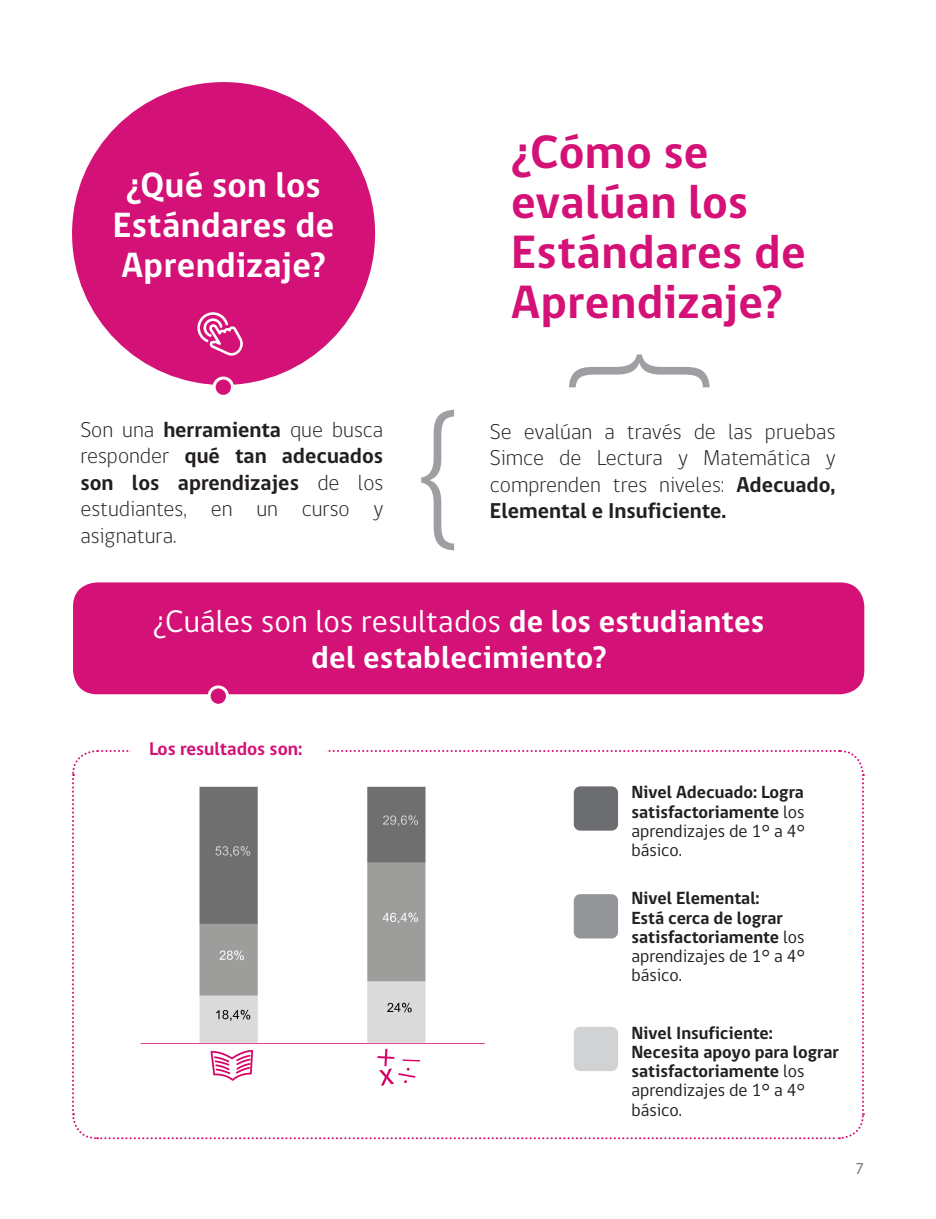
<style>
.page{position:relative;width:936px;height:1219px;background:#fff}
.page>*{position:absolute;margin:0;border:0;box-sizing:border-box;transform-origin:0 0}
.t1{font:163.6px "Webly Sleek UI Light";color:#9d9fa2}
.t2{font:700 48px/50px "gob CL";letter-spacing:.005em;color:#d31176}
.t3{font:700 36px/40px "gob CL";letter-spacing:.01em;color:#fff;text-align:center}
.t4{font:700 32px/36px "gob CL";letter-spacing:.01em;color:#fff;text-align:center}
.CUERPO_DE_TEXTO{font:300 22px/26.4px "gob CL";color:#231f20;text-align:justify}
.CUERPO_DE_TEXTO-2{font:700 18.8px "gob CL";color:#d31176}
.CUERPO_DE_TEXTO-3{font:700 18px/19.2px "gob CL";color:#231f20}
.t5{font:16px "gob CL";color:#6c6d70}
.s1{font-weight:700}
.s2{font-weight:400}
</style>
<div class="page">
<svg style="left:72px;top:750px;width:792px;height:390px"></svg>
<div style="left:131px;top:738px;width:194px;height:28px;background:#fff"></div>
<div style="left:73px;top:582px;width:791px;height:112px;background:#d31176;border-radius:24px"></div>
<svg style="left:207px;top:685px;width:22px;height:22px"></svg>
<div style="left:211px;top:688px;width:15px;height:16px;background:#d31176;border-radius:50%"></div>
<div style="left:72px;top:82px;width:303px;height:303px;background:#d31176;border-radius:50%"></div>
<svg style="left:197px;top:312px;width:46px;height:44px"></svg>
<svg style="left:213px;top:377px;width:21px;height:21px"></svg>
<div style="left:216px;top:380px;width:15px;height:15px;background:#d31176;border-radius:50%"></div>
<img style="left:120px;top:779px;width:384px;height:320px">
<p class="t3" style="left:113px;top:166px;width:223px">¿Qué son los<br>Estándares de<br>Aprendizaje?</p>
<p class="CUERPO_DE_TEXTO" style="left:80px;top:417px;width:304px">Son una <span class="s1">herramienta</span> que busca responder <span class="s1">qué tan adecuados son los aprendizajes</span> de los estudiantes, en un curso y asignatura.</p>
<p class="t1" style="left:413px;top:343px;width:48px">{</p>
<p class="t2" style="left:511px;top:128px;width:296px">¿Cómo se evalúan los<br>Estándares de<br>Aprendizaje?</p>
<p class="t1" style="left:776px;top:347px;width:48px;rotate:90deg">{</p>
<p class="CUERPO_DE_TEXTO" style="left:490px;top:419px;width:347px">Se evalúan a través de las pruebas Simce de Lectura y Matemática y comprenden tres niveles: <span class="s1">Adecuado, Elemental e Insuficiente.</span></p>
<p class="t4" style="left:153px;top:604px;width:612px"><span class="s2">¿Cuáles son los resultados</span> de los estudiantes del establecimiento?</p>
<p class="CUERPO_DE_TEXTO-2" style="left:149px;top:735px;width:155px">Los resultados son:</p>
<p class="CUERPO_DE_TEXTO-3" style="left:631px;top:783px;width:175px;text-align:justify">Nivel Adecuado: Logra satisfactoriamente <span class="s2">los aprendizajes de 1° a 4° básico.</span></p>
<p class="CUERPO_DE_TEXTO-3" style="left:631px;top:889px;width:175px">Nivel Elemental:<br>Está cerca de lograr satisfactoriamente <span class="s2">los aprendizajes de 1° a 4° básico.</span></p>
<p class="CUERPO_DE_TEXTO-3" style="left:631px;top:1024px;width:209px">Nivel Insuficiente:<br>Necesita apoyo para lograr satisfactoriamente <span class="s2">los aprendizajes de 1° a 4° básico.</span></p>
<p class="t5" style="left:855px;top:1157px;width:10px">7</p>
</div>
